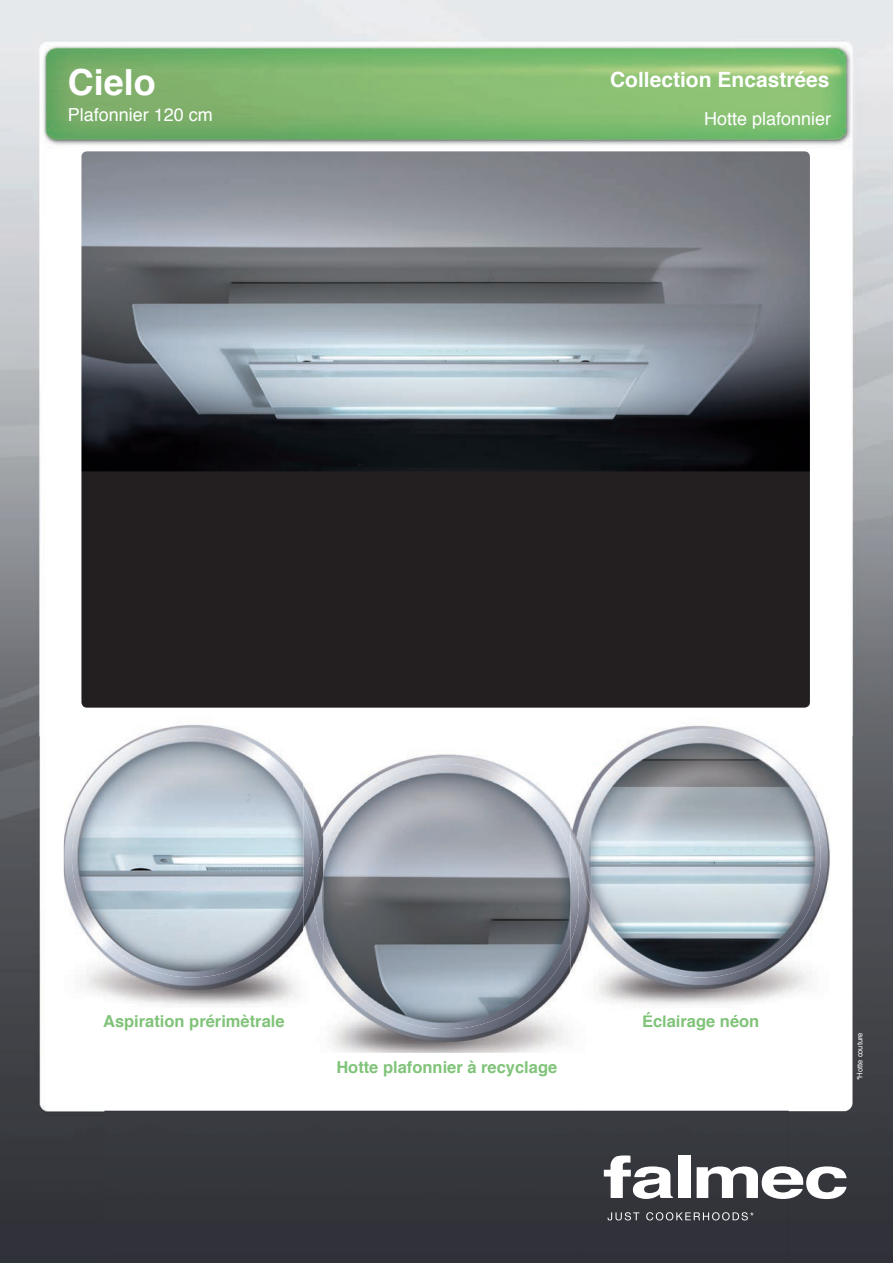
<style>
.page{position:relative;width:893px;height:1263px;background:#fff}
.page>*{position:absolute;margin:0;border:0;box-sizing:border-box;transform-origin:0 0}
.t1{font:700 36px "Helvetica";color:#fff}
.t2{font:700 21px "Helvetica";color:#fff}
.t3{font:18px "Helvetica";color:#fff}
.t4{font:700 16.5px "Helvetica";color:#80c379}
.t5{font:7.5px "Helvetica";color:#fff}
</style>
<div class="page">
<img style="left:0;top:0;width:893px;height:736px">
<img style="left:0;top:736px;width:104px;height:527px">
<img style="left:788px;top:736px;width:105px;height:527px">
<div style="left:104px;top:1110px;width:473px;height:153px;background:#34363c"></div>
<div style="left:577px;top:1110px;width:211px;height:153px;background:#32343a"></div>
<svg style="left:608px;top:1212px;width:31px;height:8px"></svg>
<svg style="left:646px;top:1212px;width:107px;height:8px"></svg>
<svg style="left:604px;top:1155px;width:69px;height:44px"></svg>
<div style="left:678px;top:1155px;width:12px;height:43px;background:#fff"></div>
<svg style="left:697px;top:1166px;width:150px;height:33px"></svg>
<svg style="left:80px;top:150px;width:731px;height:559px;background:#55575b"></svg>
<img style="left:570px;top:717px;width:261px;height:300px">
<img style="left:591px;top:737px;width:230px;height:240px">
<img style="left:643px;top:1012px;width:115px;height:5px">
<img style="left:331px;top:754px;width:235px;height:299px">
<img style="left:323px;top:764px;width:247px;height:265px">
<img style="left:570px;top:749px;width:21px;height:268px">
<img style="left:580px;top:808px;width:11px;height:99px">
<img style="left:570px;top:850px;width:9px;height:93px">
<img style="left:64px;top:715px;width:259px;height:293px">
<img style="left:72px;top:737px;width:231px;height:240px">
<img style="left:303px;top:749px;width:20px;height:259px">
<img style="left:314px;top:847px;width:9px;height:98px">
<img style="left:303px;top:811px;width:9px;height:92px">
<h1 class="t1" style="left:68px;top:53px;width:90px">Cielo</h1>
<p class="t3" style="left:68px;top:100px;width:147px">Plafonnier 120 cm</p>
<p class="t2" style="left:610px;top:63px;width:221px">Collection Encastrées</p>
<p class="t3" style="left:704px;top:105px;width:129px">Hotte plafonnier</p>
<p class="t4" style="left:103px;top:1008px;width:183px">Aspiration prérimètrale</p>
<p class="t4" style="left:336px;top:1053px;width:222px">Hotte plafonnier à recyclage</p>
<p class="t4" style="left:642px;top:1008px;width:119px">Éclairage néon</p>
<p class="t5" style="left:854px;top:1080px;width:49px;rotate:-90deg">*Hotte couture</p>
</div>
